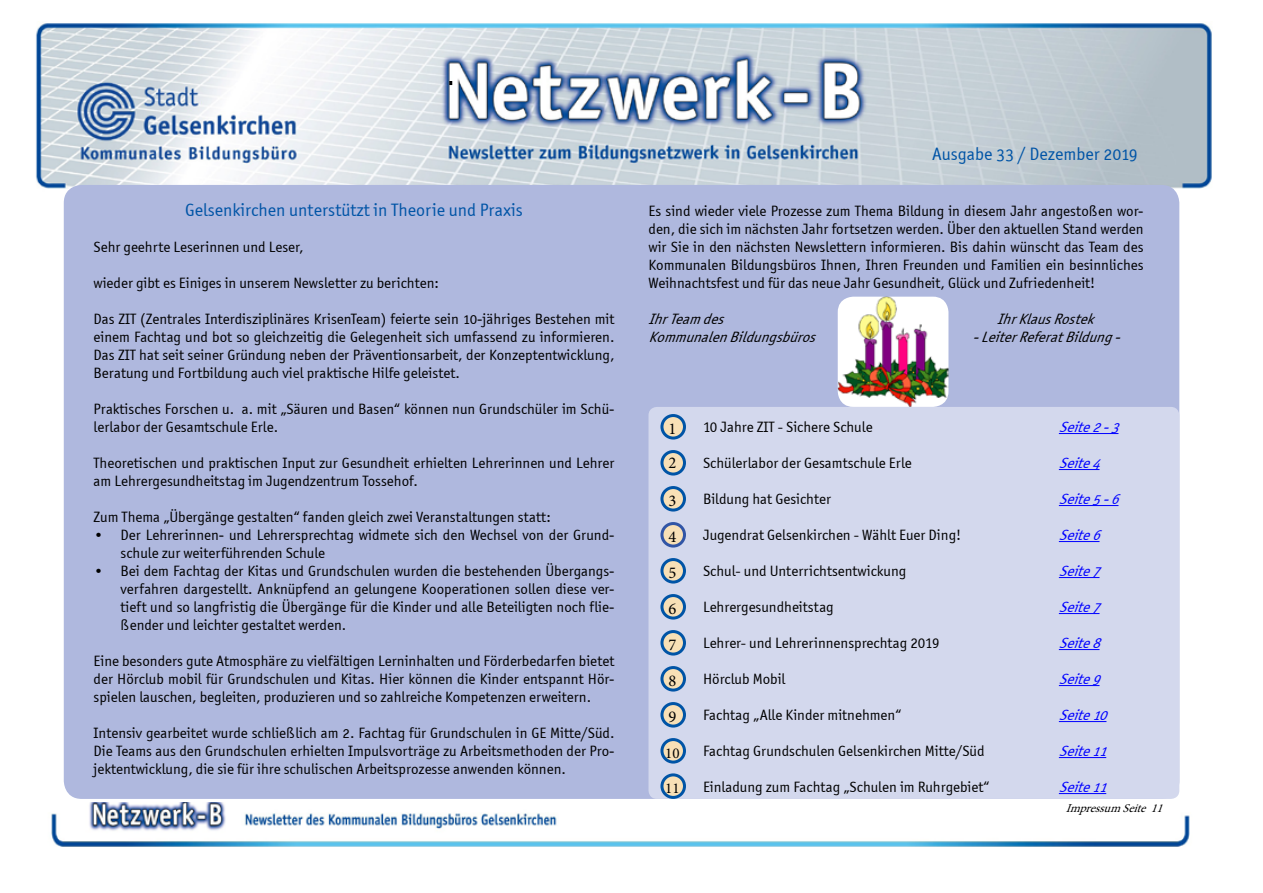
<style>
.page{position:relative;width:1263px;height:893px;background:#fff}
.page>*{position:absolute;margin:0;border:0;box-sizing:border-box;transform-origin:0 0}
.t1{font:18px "Officina Sans OSITCTT Book";color:#0054a6}
.t2{font:16.5px "Minion Pro";color:#000}
.t3{font:15px/18px "Officina Sans OSITCTT Book";color:#000;text-align:justify}
.t4{font:15px "Officina Sans ITC Boo";color:#000}
.t5{font:italic 15px "Officina Sans OSITCTT Book";color:#00f}
.t6{font:italic 15px "Officina Sans OSITCTT Book";color:#000}
.t7{font:15px "Minion Pro";color:#000}
.t8{font:italic 12px "Minion Pro";color:#000}
</style>
<div class="page">
<img style="left:36px;top:23px;width:1176px;height:175px">
<div style="left:64px;top:185px;width:1115px;height:614px;background:#afb8de;border-radius:18px"></div>
<svg style="left:449px;top:81px;width:3px;height:4px"></svg>
<div style="left:648px;top:407px;width:531px;height:392px;background:#d3d8ed;border-radius:9px"></div>
<img style="left:51px;top:803px;width:1139px;height:43px">
<hr style="left:1059px;top:433px;width:59px;height:1px;background:#00f">
<hr style="left:1059px;top:469px;width:40px;height:1px;background:#00f">
<hr style="left:1059px;top:505px;width:59px;height:1px;background:#00f">
<hr style="left:1059px;top:541px;width:40px;height:1px;background:#00f">
<hr style="left:1059px;top:577px;width:40px;height:1px;background:#00f">
<hr style="left:1059px;top:613px;width:40px;height:1px;background:#00f">
<hr style="left:1059px;top:649px;width:40px;height:1px;background:#00f">
<hr style="left:1059px;top:685px;width:40px;height:1px;background:#00f">
<hr style="left:1059px;top:721px;width:47px;height:1px;background:#00f">
<hr style="left:1059px;top:757px;width:47px;height:1px;background:#00f">
<hr style="left:1059px;top:793px;width:47px;height:1px;background:#00f">
<div style="left:662px;top:704px;width:22px;height:22px;background:#f8e0b6;border-radius:50%"></div>
<div style="left:660px;top:702px;width:26px;height:26px;border:3px solid #0054a6;border-radius:50%"></div>
<div style="left:662px;top:740px;width:22px;height:22px;background:#f8e0b6;border-radius:50%"></div>
<div style="left:660px;top:738px;width:26px;height:26px;border:3px solid #0054a6;border-radius:50%"></div>
<div style="left:662px;top:775px;width:22px;height:22px;background:#f8e0b6;border-radius:50%"></div>
<div style="left:660px;top:773px;width:26px;height:26px;border:3px solid #0054a6;border-radius:50%"></div>
<div style="left:662px;top:668px;width:22px;height:22px;background:#f8e0b6;border-radius:50%"></div>
<div style="left:660px;top:666px;width:26px;height:26px;border:3px solid #0054a6;border-radius:50%"></div>
<div style="left:662px;top:632px;width:22px;height:22px;background:#f8e0b6;border-radius:50%"></div>
<div style="left:660px;top:630px;width:26px;height:26px;border:3px solid #0054a6;border-radius:50%"></div>
<div style="left:662px;top:596px;width:22px;height:22px;background:#f8e0b6;border-radius:50%"></div>
<div style="left:660px;top:594px;width:26px;height:26px;border:3px solid #0054a6;border-radius:50%"></div>
<div style="left:662px;top:560px;width:22px;height:22px;background:#f8e0b6;border-radius:50%"></div>
<div style="left:660px;top:558px;width:26px;height:26px;border:3px solid #0054a6;border-radius:50%"></div>
<div style="left:662px;top:524px;width:22px;height:22px;background:#f8e0b6;border-radius:50%"></div>
<div style="left:660px;top:522px;width:26px;height:26px;border:3px solid #3155a6;border-radius:50%"></div>
<div style="left:662px;top:488px;width:22px;height:22px;background:#f8e0b6;border-radius:50%"></div>
<div style="left:660px;top:486px;width:26px;height:26px;border:3px solid #0054a6;border-radius:50%"></div>
<div style="left:662px;top:452px;width:22px;height:22px;background:#f8e0b6;border-radius:50%"></div>
<div style="left:660px;top:450px;width:26px;height:26px;border:3px solid #0054a6;border-radius:50%"></div>
<div style="left:662px;top:416px;width:22px;height:22px;background:#f8e0b6;border-radius:50%"></div>
<div style="left:660px;top:414px;width:26px;height:26px;border:3px solid #0054a6;border-radius:50%"></div>
<img style="left:838px;top:297px;width:110px;height:110px">
<p class="t1" style="left:185px;top:200px;width:339px">Gelsenkirchen unterstützt in Theorie und Praxis</p>
<p class="t3" style="left:94px;top:238px;width:212px">Sehr geehrte Leserinnen und Leser,</p>
<p class="t3" style="left:94px;top:274px;width:347px">wieder gibt es Einiges in unserem Newsletter zu berichten:</p>
<p class="t3" style="left:94px;top:310px;width:522px">Das ZIT (Zentrales Interdisziplinäres KrisenTeam) feierte sein 10-jähriges Bestehen mit einem Fachtag und bot so gleichzeitig die Gelegenheit sich umfassend zu informieren.<br>Das ZIT hat seit seiner Gründung neben der Präventionsarbeit, der Konzeptentwicklung, Beratung und Fortbildung auch viel praktische Hilfe geleistet.</p>
<p class="t3" style="left:94px;top:400px;width:522px">Praktisches Forschen u. a. mit „Säuren und Basen“ können nun Grundschüler im Schü&shy;lerlabor der Gesamtschule Erle.</p>
<p class="t3" style="left:94px;top:454px;width:522px">Theoretischen und praktischen Input zur Gesundheit erhielten Lehrerinnen und Lehrer am Lehrergesundheitstag im Jugendzentrum Tossehof.</p>
<p class="t3" style="left:94px;top:508px;width:459px">Zum Thema „Übergänge gestalten“ fanden gleich zwei Veranstaltungen statt:</p>
<p class="t3" style="left:121px;top:526px;width:495px;text-indent:-27px">• Der Lehrerinnen- und Lehrersprechtag widmete sich den Wechsel von der Grund&shy;schule zur weiterführenden Schule</p>
<p class="t3" style="left:121px;top:562px;width:495px;text-indent:-27px">• Bei dem Fachtag der Kitas und Grundschulen wurden die bestehenden Übergangs&shy;verfahren dargestellt. Anknüpfend an gelungene Kooperationen sollen diese ver&shy;tieft und so langfristig die Übergänge für die Kinder und alle Beteiligten noch flie&shy;ßender und leichter gestaltet werden.</p>
<p class="t3" style="left:94px;top:652px;width:522px">Eine besonders gute Atmosphäre zu vielfältigen Lerninhalten und Förderbedarfen bietet der Hörclub mobil für Grundschulen und Kitas. Hier können die Kinder entspannt Hör&shy;spielen lauschen, begleiten, produzieren und so zahlreiche Kompetenzen erweitern.</p>
<p class="t3" style="left:94px;top:724px;width:522px">Intensiv gearbeitet wurde schließlich am 2. Fachtag für Grundschulen in GE Mitte/Süd.<br>Die Teams aus den Grundschulen erhielten Impulsvorträge zu Arbeitsmethoden der Pro&shy;jektentwicklung, die sie für ihre schulischen Arbeitsprozesse anwenden können.</p>
<p class="t1" style="left:932px;top:144px;width:207px">Ausgabe 33 / Dezember 2019</p>
<p class="t3" style="left:648px;top:202px;width:497px">Es sind wieder viele Prozesse zum Thema Bildung in diesem Jahr angestoßen wor&shy;den, die sich im nächsten Jahr fortsetzen werden. Über den aktuellen Stand werden wir Sie in den nächsten Newslettern informieren. Bis dahin wünscht das Team des Kommunalen Bildungsbüros Ihnen, Ihren Freunden und Familien ein besinnliches Weihnachtsfest und für das neue Jahr Gesundheit, Glück und Zufriedenheit!</p>
<p class="t6" style="left:648px;top:310px;width:82px">IhrTeamdes</p>
<p class="t6" style="left:997px;top:310px;width:104px">IhrKlausRostek</p>
<p class="t6" style="left:648px;top:328px;width:174px">KommunalenBildungsbüros</p>
<p class="t6" style="left:972px;top:328px;width:155px">-LeiterReferatBildung-</p>
<p class="t2" style="left:668px;top:417px;width:9px">1</p>
<p class="t2" style="left:668px;top:452px;width:9px">2</p>
<p class="t2" style="left:668px;top:489px;width:9px">3</p>
<p class="t2" style="left:668px;top:525px;width:9px">4</p>
<p class="t2" style="left:668px;top:561px;width:9px">5</p>
<p class="t2" style="left:668px;top:597px;width:9px">6</p>
<p class="t2" style="left:668px;top:633px;width:9px">7</p>
<p class="t2" style="left:668px;top:669px;width:9px">8</p>
<p class="t2" style="left:668px;top:705px;width:9px">9</p>
<p class="t7" style="left:665px;top:743px;width:16px">10</p>
<p class="t7" style="left:665px;top:778px;width:16px">11</p>
<p class="t4" style="left:703px;top:418px;width:171px">10 Jahre ZIT - Sichere Schule</p>
<p class="t4" style="left:703px;top:454px;width:210px">Schülerlabor der Gesamtschule Erle</p>
<p class="t4" style="left:703px;top:490px;width:129px">Bildung hat Gesichter</p>
<p class="t4" style="left:703px;top:526px;width:260px">Jugendrat Gelsenkirchen - Wählt Euer Ding!</p>
<p class="t4" style="left:703px;top:562px;width:205px">Schul- und Unterrichtsentwickung</p>
<p class="t4" style="left:703px;top:598px;width:132px">Lehrergesundheitstag</p>
<p class="t4" style="left:703px;top:634px;width:238px">Lehrer- und Lehrerinnensprechtag 2019</p>
<p class="t4" style="left:703px;top:670px;width:84px">Hörclub Mobil</p>
<p class="t4" style="left:703px;top:706px;width:200px">Fachtag „Alle Kinder mitnehmen“</p>
<p class="t4" style="left:703px;top:742px;width:283px">Fachtag Grundschulen Gelsenkirchen Mitte/Süd</p>
<p class="t4" style="left:703px;top:778px;width:288px">Einladung zum Fachtag „Schulen im Ruhrgebiet“</p>
<p class="t5" style="left:1059px;top:418px;width:68px">Seite2-3</p>
<p class="t5" style="left:1059px;top:454px;width:49px">Seite4</p>
<p class="t5" style="left:1059px;top:490px;width:68px">Seite5-6</p>
<p class="t5" style="left:1059px;top:526px;width:49px">Seite6</p>
<p class="t5" style="left:1059px;top:562px;width:49px">Seite7</p>
<p class="t5" style="left:1059px;top:598px;width:49px">Seite7</p>
<p class="t5" style="left:1059px;top:634px;width:49px">Seite8</p>
<p class="t5" style="left:1059px;top:670px;width:49px">Seite9</p>
<p class="t5" style="left:1059px;top:706px;width:56px">Seite10</p>
<p class="t5" style="left:1059px;top:742px;width:55px">Seite11</p>
<p class="t5" style="left:1059px;top:778px;width:55px">Seite11</p>
<p class="t8" style="left:1066px;top:800px;width:104px">ImpressumSeite11</p>
</div>
